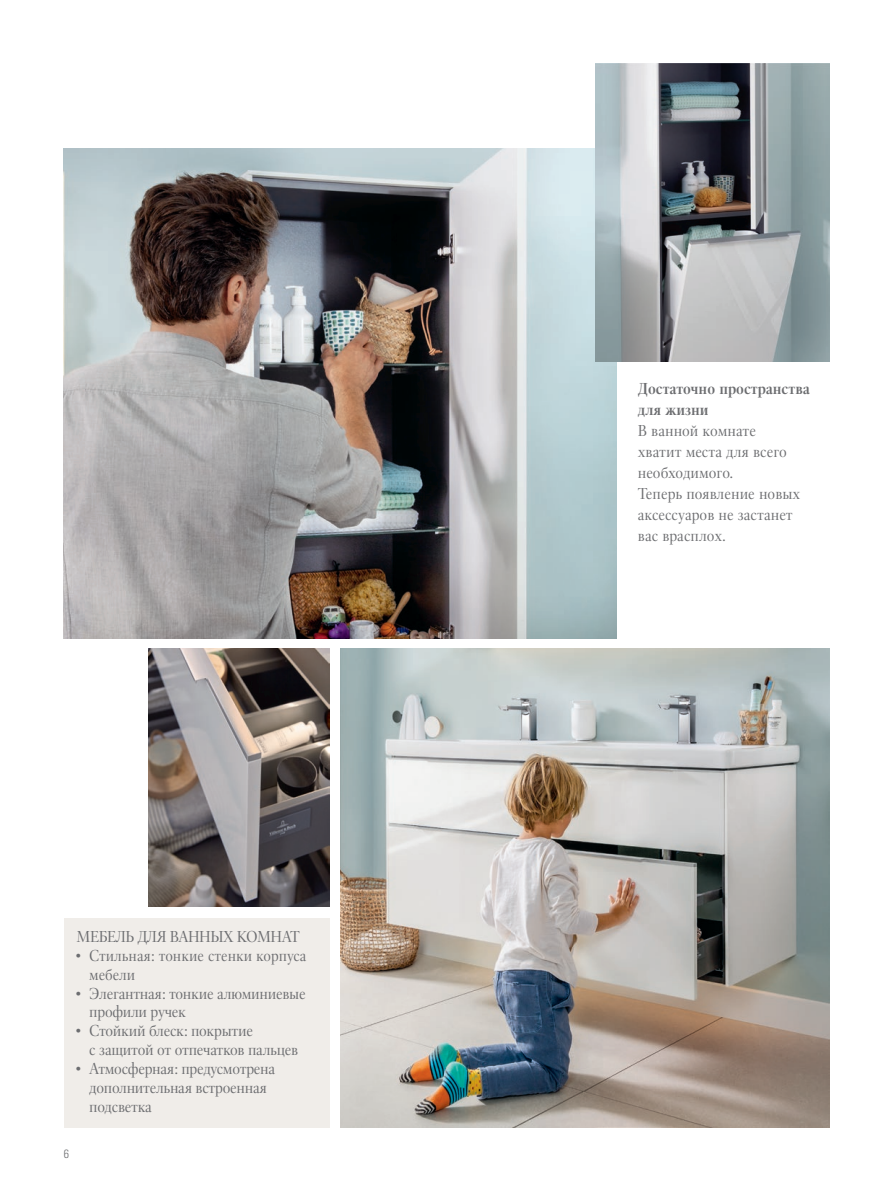
<style>
.page{position:relative;width:893px;height:1191px;background:#fff}
.page>*{position:absolute;margin:0;border:0;box-sizing:border-box;transform-origin:0 0}
.BU_l{font:15.75px/18.9px "Villeroy Boch Cyrillic";letter-spacing:-.02em;color:#6c6d70}
.BU_l-2{font:15.75px/21px "Villeroy Boch Cyrillic";color:#6c6d70}
.BU_Head_l{font:700 15.75px/21px "Villeroy Boch Cyrillic";color:#6c6d70}
.ProdInfoHead{font:15.75px "Villeroy Boch Cyrillic";letter-spacing:-.03em;color:#6c6d70}
.t1{font:12px "Univers LTCYR 47 Light Cond";color:#6c6d70}
</style>
<div class="page">
<img style="left:340px;top:648px;width:489px;height:479px">
<img style="left:64px;top:149px;width:553px;height:489px">
<img style="left:595px;top:64px;width:234px;height:297px">
<div style="left:64px;top:918px;width:266px;height:209px;background:#f0ede9"></div>
<img style="left:149px;top:648px;width:180px;height:258px">
<p class="ProdInfoHead" style="left:77px;top:926px;width:225px">МЕБЕЛЬ ДЛЯ ВАННЫХ КОМНАТ</p>
<p class="BU_l-2" style="left:89px;top:946px;width:219px;line-height:18.9px;text-indent:-13px">• Стильная: тонкие стенки корпуса мебели</p>
<p class="BU_l" style="left:89px;top:983px;width:218px;text-indent:-13px">• Элегантная: тонкие алюминиевые профили ручек</p>
<p class="BU_l" style="left:89px;top:1021px;width:210px;text-indent:-13px">• Стойкий блеск: покрытие<br>с защитой от отпечатков пальцев</p>
<p class="BU_l" style="left:89px;top:1059px;width:187px;text-indent:-13px">• Атмосферная: предусмотрена дополнительная встроенная подсветка</p>
<p class="t1" style="left:64px;top:1145px;width:7px">6</p>
<p class="BU_Head_l" style="left:638px;top:378px;width:173px">Достаточно пространства для жизни</p>
<p class="BU_l-2" style="left:638px;top:420px;width:164px">В ванной комнате хватит места для всего необходимого.<br>Теперь появление новых аксессуаров не застанет вас врасплох.</p>
</div>
